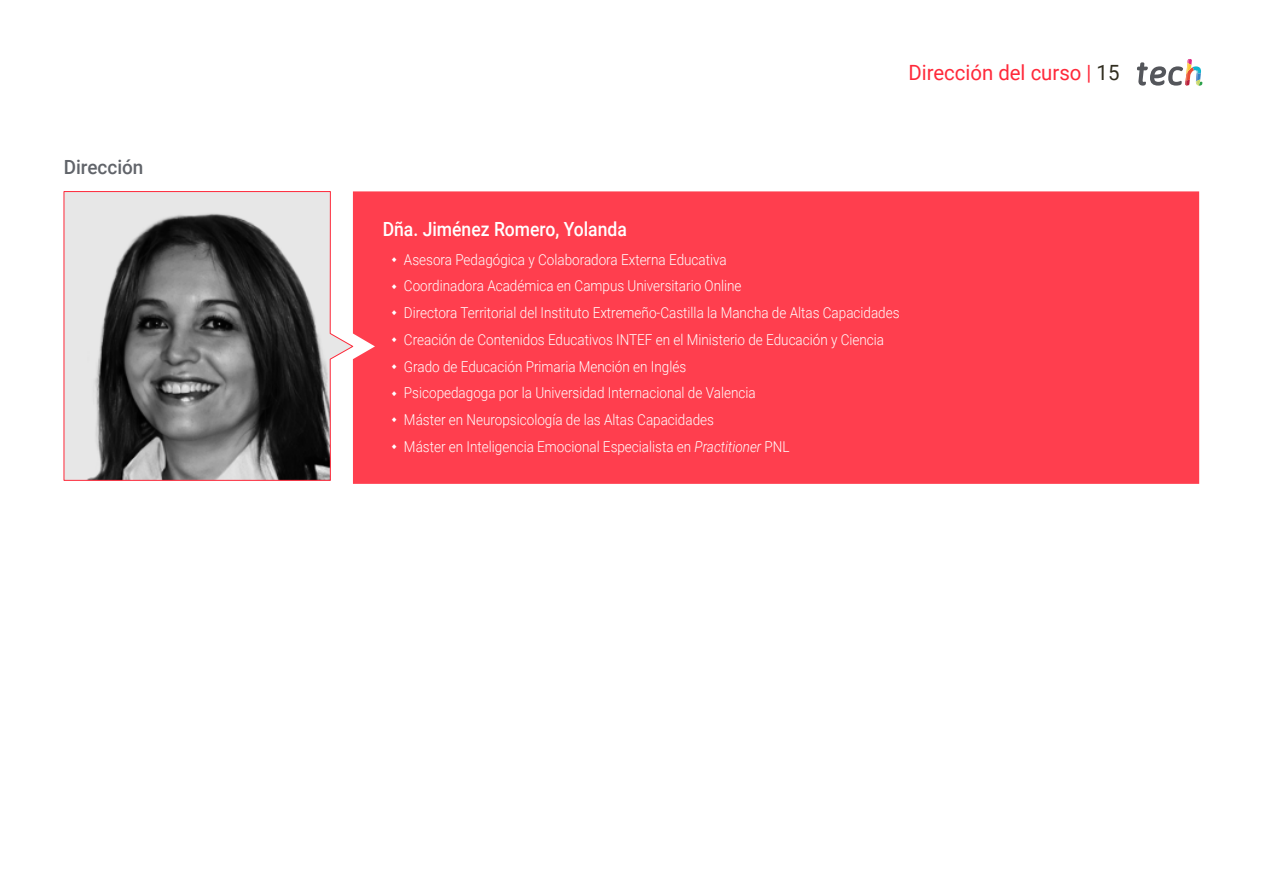
<style>
.page{position:relative;width:1263px;height:893px;background:#fff}
.page>*{position:absolute;margin:0;border:0;box-sizing:border-box;transform-origin:0 0}
.t1{font:21px "Roboto";color:#ff293a}
.t2{font:500 19.5px "Roboto";color:#fff;scale:.9 1}
.t3{font:500 19.5px "Roboto";color:#61646a}
.t4{font:300 15px/26.7px "Roboto";color:#fff;scale:.9 1}
.s1{color:#312e20}
.s2{font-style:italic}
</style>
<div class="page">
<svg style="left:1137px;top:59px;width:65px;height:27px"></svg>
<div style="left:353px;top:191px;width:846px;height:293px;background:#ff3e4e"></div>
<svg style="left:64px;top:191px;width:289px;height:290px;background:#878485"></svg>
<svg style="left:392px;top:257px;width:5px;height:5px"></svg>
<svg style="left:392px;top:284px;width:5px;height:5px"></svg>
<svg style="left:392px;top:310px;width:5px;height:5px"></svg>
<svg style="left:392px;top:337px;width:5px;height:5px"></svg>
<svg style="left:392px;top:364px;width:5px;height:5px"></svg>
<svg style="left:392px;top:391px;width:5px;height:5px"></svg>
<svg style="left:392px;top:417px;width:5px;height:5px"></svg>
<svg style="left:392px;top:444px;width:5px;height:5px"></svg>
<h2 class="t3" style="left:64px;top:154px;width:81px">Dirección</h2>
<h1 class="t1" style="left:908px;top:57px;width:213px">Dirección del curso | <span class="s1">15</span></h1>
<h2 class="t2" style="left:383px;top:215px;width:273px">Dña. Jiménez Romero, Yolanda</h2>
<p class="t4" style="left:404px;top:245px;width:552px">Asesora Pedagógica y Colaboradora Externa Educativa<br>Coordinadora Académica en Campus Universitario Online<br>Directora Territorial del Instituto Extremeño-Castilla la Mancha de Altas Capacidades Creación de Contenidos Educativos INTEF en el Ministerio de Educación y Ciencia Grado de Educación Primaria Mención en Inglés<br>Psicopedagoga por la Universidad Internacional de Valencia<br>Máster en Neuropsicología de las Altas Capacidades<br>Máster en Inteligencia Emocional Especialista en <span class="s2">Practitioner</span> PNL</p>
</div>
